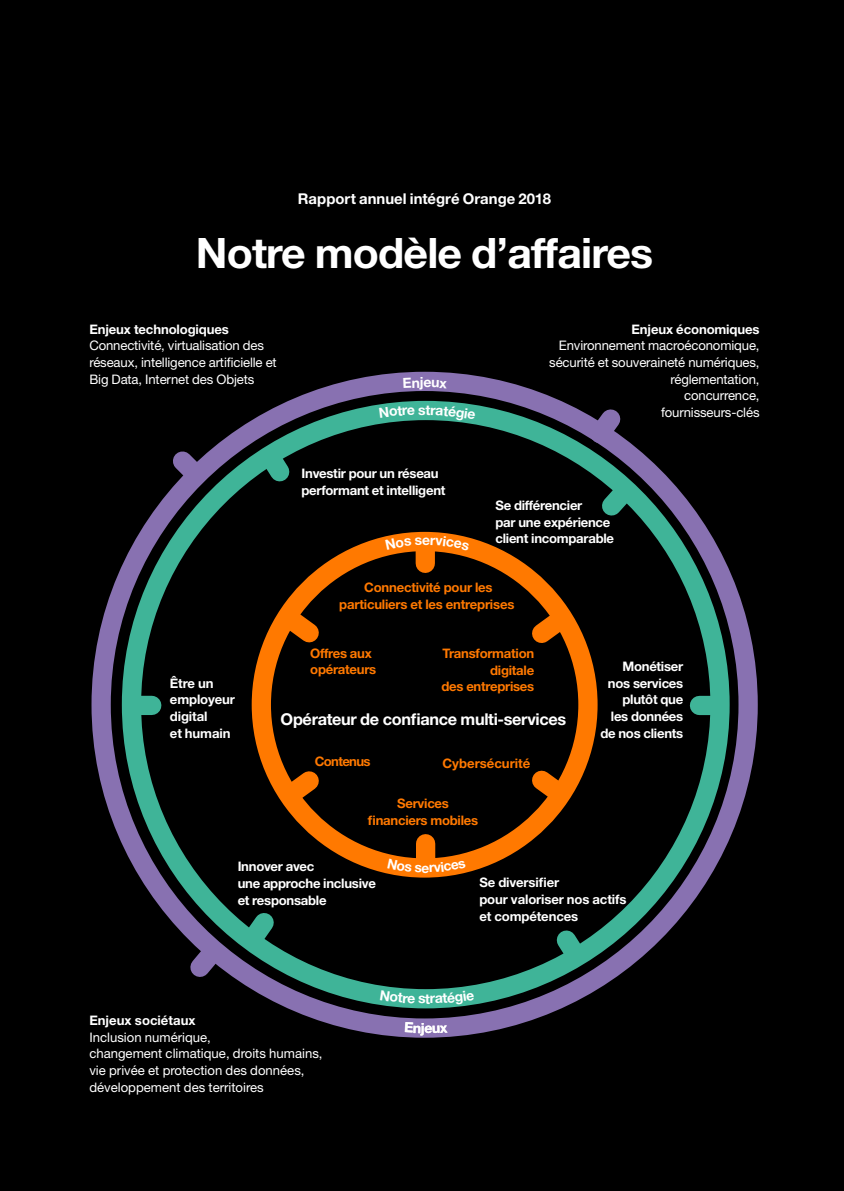
<style>
.page{position:relative;width:844px;height:1191px;background:#fff}
.page>*{position:absolute;margin:0;border:0;box-sizing:border-box;transform-origin:0 0}
.t1{font:700 42px "Helvetica Neue LT Std";letter-spacing:-.02em;color:#fff}
.t2{font:700 16.28px "Helvetica Neue LT Std";letter-spacing:-.02em;color:#fff}
.t3{font:700 14.88px "Helvetica Neue LT Std";color:#fff}
.t4{font:700 14px "Helvetica Neue LT Std";color:#fff}
.t5{font:13.12px/16.6px "Helvetica Neue LT Std";letter-spacing:-.01em;color:#fff}
.t6{font:700 13.12px/16.6px "Helvetica Neue LT Std";letter-spacing:-.02em;color:#fff}
.t7{font:700 13.12px/16.6px "Helvetica Neue LT Std";letter-spacing:-.02em;color:#ff7900;text-align:center}
.t8{font:700 13.12px "Helvetica Neue LT Std";color:#fff}
.t9{font:700 13.12px "Helvetica Neue LT Std";color:#ff7900}
.t10{font:700 13.12px "Helvetica Neue LT Std";letter-spacing:-.05em;color:#ff7900}
</style>
<div class="page">
<div style="left:0;top:0;width:843px;height:1191px;background:#000"></div>
<div style="left:91px;top:372px;width:666px;height:665px;border:19px solid #8871b1;border-radius:50%"></div>
<div style="left:122px;top:401px;width:607px;height:607px;border:19px solid #3fb498;border-radius:50%"></div>
<div style="left:251px;top:532px;width:346px;height:345px;border:19px solid #ff7900;border-radius:50%"></div>
<div style="left:415px;top:545px;width:20px;height:18px;background:#ff7900"></div>
<svg style="left:161px;top:440px;width:61px;height:61px"></svg>
<svg style="left:243px;top:430px;width:63px;height:57px"></svg>
<svg style="left:539px;top:929px;width:61px;height:49px"></svg>
<div style="left:134px;top:696px;width:18px;height:19px;background:#3fb498"></div>
<svg style="left:573px;top:406px;width:77px;height:124px"></svg>
<div style="left:699px;top:696px;width:18px;height:19px;background:#3fb498"></div>
<svg style="left:173px;top:895px;width:118px;height:99px"></svg>
<svg style="left:267px;top:754px;width:54px;height:64px"></svg>
<svg style="left:528px;top:753px;width:55px;height:65px"></svg>
<div style="left:416px;top:843px;width:19px;height:18px;background:#ff7900"></div>
<svg style="left:267px;top:595px;width:52px;height:64px"></svg>
<svg style="left:532px;top:596px;width:51px;height:64px"></svg>
<svg style="left:385px;top:536px;width:84px;height:14px"></svg>
<svg style="left:379px;top:406px;width:36px;height:12px"></svg>
<svg style="left:425px;top:405px;width:50px;height:15px"></svg>
<svg style="left:403px;top:377px;width:16px;height:11px"></svg>
<svg style="left:432px;top:380px;width:15px;height:8px"></svg>
<svg style="left:380px;top:990px;width:94px;height:14px"></svg>
<svg style="left:387px;top:858px;width:79px;height:14px"></svg>
<svg style="left:405px;top:1022px;width:15px;height:10px"></svg>
<svg style="left:432px;top:1025px;width:15px;height:8px"></svg>
<h1 class="t3" style="left:298px;top:190px;width:254px">Rapport annuel intégré Orange 2018</h1>
<h2 class="t1" style="left:196px;top:227px;width:459px">Notre modèle d’affaires</h2>
<h4 class="t6" style="left:89px;top:320px;width:141px">Enjeux technologiques</h4>
<p class="t5" style="left:89px;top:337px;width:189px">Connectivité, virtualisation des réseaux, intelligence artificielle et<br>Big Data, Internet des Objets</p>
<h3 class="t4" style="left:419px;top:374px;width:13px">je</h3>
<h3 class="t4" style="left:418px;top:401px;width:9px">s</h3>
<p class="t6" style="left:301px;top:465px;width:145px">Investir pour un réseau performant et intelligent</p>
<h4 class="t6" style="left:631px;top:320px;width:129px">Enjeux économiques</h4>
<p class="t5" style="left:549px;top:337px;width:212px;text-align:right">Environnement macroéconomique, sécurité et souveraineté numériques, réglementation,<br>concurrence,<br>fournisseurs-clés</p>
<p class="t6" style="left:495px;top:497px;width:120px">Se différencier<br>par une expérience client incomparable</p>
<p class="t7" style="left:339px;top:579px;width:176px">Connectivité pour les particuliers et les entreprises</p>
<p class="t6" style="left:170px;top:674px;width:67px">Être un employeur digital<br>et humain</p>
<p class="t7" style="left:310px;top:644px;width:67px;text-align:left">Offres aux opérateurs</p>
<p class="t7" style="left:441px;top:644px;width:94px;text-align:right">Transformation digitale<br>des entreprises</p>
<p class="t2" style="left:280px;top:709px;width:287px">Opérateur de confiance multi-services</p>
<p class="t10" style="left:315px;top:752px;width:57px">Contenus</p>
<p class="t9" style="left:442px;top:755px;width:89px">Cybersécurité</p>
<p class="t7" style="left:368px;top:794px;width:112px">Services financiers mobiles</p>
<p class="t6" style="left:600px;top:657px;width:84px;text-align:right">Monétiser nos services plutôt que<br>les données de nos clients</p>
<p class="t6" style="left:237px;top:858px;width:140px">Innover avec<br>une approche inclusive et responsable</p>
<h4 class="t8" style="left:89px;top:1012px;width:108px">Enjeux sociétaux</h4>
<p class="t5" style="left:89px;top:1028px;width:235px">Inclusion numérique,<br>changement climatique, droits humains, vie privée et protection des données, développement des territoires</p>
<p class="t4" style="left:425px;top:989px;width:6px">t</p>
<p class="t4" style="left:421px;top:1019px;width:13px">je</p>
<p class="t6" style="left:479px;top:874px;width:148px">Se diversifier<br>pour valoriser nos actifs et compétences</p>
</div>
